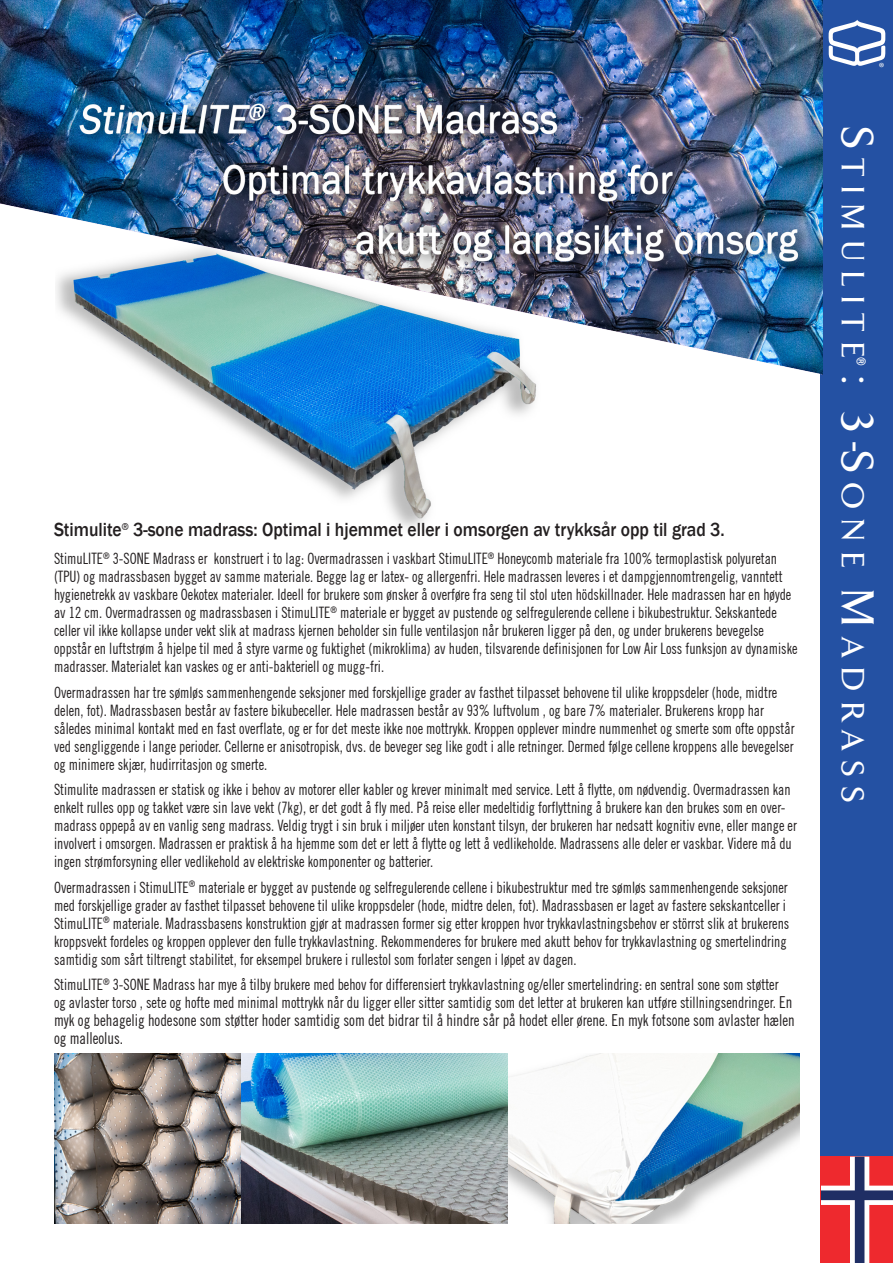
<style>
.page{position:relative;width:893px;height:1263px;background:#fff}
.page>*{position:absolute;margin:0;border:0;box-sizing:border-box;transform-origin:0 0}
.t1{font:500 32.55px "TF Arrow";letter-spacing:.305em;color:#fff}
.t2{font:500 19.5px "Franklin Gothic";color:#231f20;scale:.9 1}
.t3{font:condensed 16.5px/18px "Trade Gothic No.18";color:#231f20;scale:.9 1}
.t4{font:condensed 15.75px/18px "Trade Gothic No.18";color:#231f20;scale:.89 1}
.t5{font:13.5px "Myriad Pro";color:#f2f3f4}
.t6{font:500 13.05px "Franklin Gothic";color:#fff;scale:.86 1}
.s1{font-size:16.5px}
.s2{font-size:46.5px}
</style>
<div class="page">
<div style="left:821px;top:0;width:72px;height:1263px;background:#2451a3"></div>
<svg style="left:829px;top:20px;width:56px;height:46px"></svg>
<img style="left:156px;top:375px;width:381px;height:153px">
<img style="left:0;top:0;width:822px;height:375px">
<svg style="left:821px;top:1156px;width:72px;height:107px;background:#c55260"></svg>
<img style="left:54px;top:1054px;width:454px;height:169px">
<img style="left:508px;top:1054px;width:291px;height:169px">
<p class="t2" style="left:54px;top:517px;width:747px">Stimulite<sup>®</sup> 3-sone madrass: Optimal i hjemmet eller i omsorgen av trykksår opp til grad 3.</p>
<p class="t4" style="left:54px;top:549px;width:837px">StimuLITE<sup>®</sup> 3-SONE Madrass er konstruert i to lag: Overmadrassen i vaskbart StimuLITE<sup>®</sup> Honeycomb materiale fra 100% termoplastisk polyuretan (TPU) og madrassbasen bygget av samme materiale. Begge lag er latex- og allergenfri. Hele madrassen leveres i et dampgjennomtrengelig, vanntett hygienetrekk av vaskbare Oekotex materialer. Ideell for brukere som ønsker å overføre fra seng til stol uten hödskillnader. Hele madrassen har en høyde av 12 cm. Overmadrassen og madrassbasen i StimuLITE<sup>®</sup> materiale er bygget av pustende og selfregulerende cellene i bikubestruktur. Sekskantede celler vil ikke kollapse under vekt slik at madrass kjernen beholder sin fulle ventilasjon når brukeren ligger på den, og under brukerens bevegelse oppstår en luftstrøm å hjelpe til med å styre varme og fuktighet (mikroklima) av huden, tilsvarende definisjonen for Low Air Loss funksjon av dynamiske madrasser. Materialet kan vaskes og er anti-bakteriell og mugg-fri.</p>
<p class="t4" style="left:54px;top:683px;width:834px">Overmadrassen har tre sømløs sammenhengende seksjoner med forskjellige grader av fasthet tilpasset behovene til ulike kroppsdeler (hode, midtre delen, fot). Madrassbasen består av fastere bikubeceller. Hele madrassen består av 93% luftvolum , og bare 7% materialer. Brukerens kropp har således minimal kontakt med en fast overflate, og er for det meste ikke noe mottrykk. Kroppen opplever mindre nummenhet og smerte som ofte oppstår ved sengliggende i lange perioder. Cellerne er anisotropisk, dvs. de beveger seg like godt i alle retninger. Dermed følge cellene kroppens alle bevegelser og minimere skjær, hudirritasjon og smerte.</p>
<p class="t4" style="left:54px;top:780px;width:836px">Stimulite madrassen er statisk og ikke i behov av motorer eller kabler og krever minimalt med service. Lett å flytte, om nødvendig. Overmadrassen kan enkelt rulles opp og takket være sin lave vekt (7kg), er det godt å fly med. På reise eller medeltidig forflyttning å brukere kan den brukes som en over&shy;madrass oppepå av en vanlig seng madrass. Veldig trygt i sin bruk i miljøer uten konstant tilsyn, der brukeren har nedsatt kognitiv evne, eller mange er involvert i omsorgen. Madrassen er praktisk å ha hjemme som det er lett å flytte og lett å vedlikeholde. Madrassens alle deler er vaskbar. Videre må du ingen strømforsyning eller vedlikehold av elektriske komponenter og batterier.</p>
<p class="t4" style="left:54px;top:878px;width:828px">Overmadrassen i StimuLITE<sup>®</sup> materiale er bygget av pustende og selfregulerende cellene i bikubestruktur med tre sømløs sammenhengende seksjoner med forskjellige grader av fasthet tilpasset behovene til ulike kroppsdeler (hode, midtre delen, fot). Madrassbasen er laget av fastere sekskantceller i StimuLITE<sup>®</sup> materiale. Madrassbasens konstruktion gjør at madrassen former sig etter kroppen hvor trykkavlastningsbehov er störrst slik at brukerens kroppsvekt fordeles og kroppen opplever den fulle trykkavlastning. Rekommenderes for brukere med akutt behov for trykkavlastning og smertelindring samtidig som sårt tiltrengt stabilitet, for eksempel brukere i rullestol som forlater sengen i løpet av dagen.</p>
<p class="t4" style="left:54px;top:975px;width:831px">StimuLITE<sup>®</sup> 3-SONE Madrass har mye å tilby brukere med behov for differensiert trykkavlastning og/eller smertelindring: en sentral sone som støtter og avlaster torso , sete og hofte med minimal mottrykk når du ligger eller sitter samtidig som det letter at brukeren kan utføre stillningsendringer. <span class="s1">En</span></p>
<p class="t3" style="left:54px;top:1011px;width:824px">myk og behagelig hodesone som støtter hoder samtidig som det bidrar til å hindre sår på hodet eller ørene. En myk fotsone som avlaster hælen og malleolus.</p>
<p class="t5" style="left:879px;top:59px;width:7px">®</p>
<p class="t1" style="left:869px;top:127px;width:232px;rotate:90deg"><span class="s2">S</span> timulite</p>
<p class="t6" style="left:869px;top:357px;width:12px;rotate:90deg">®</p>
<p class="t1" style="left:869px;top:376px;width:426px;rotate:90deg"><span class="s2">: 3 -S</span> one <span class="s2">M</span>adrass</p>
</div>
